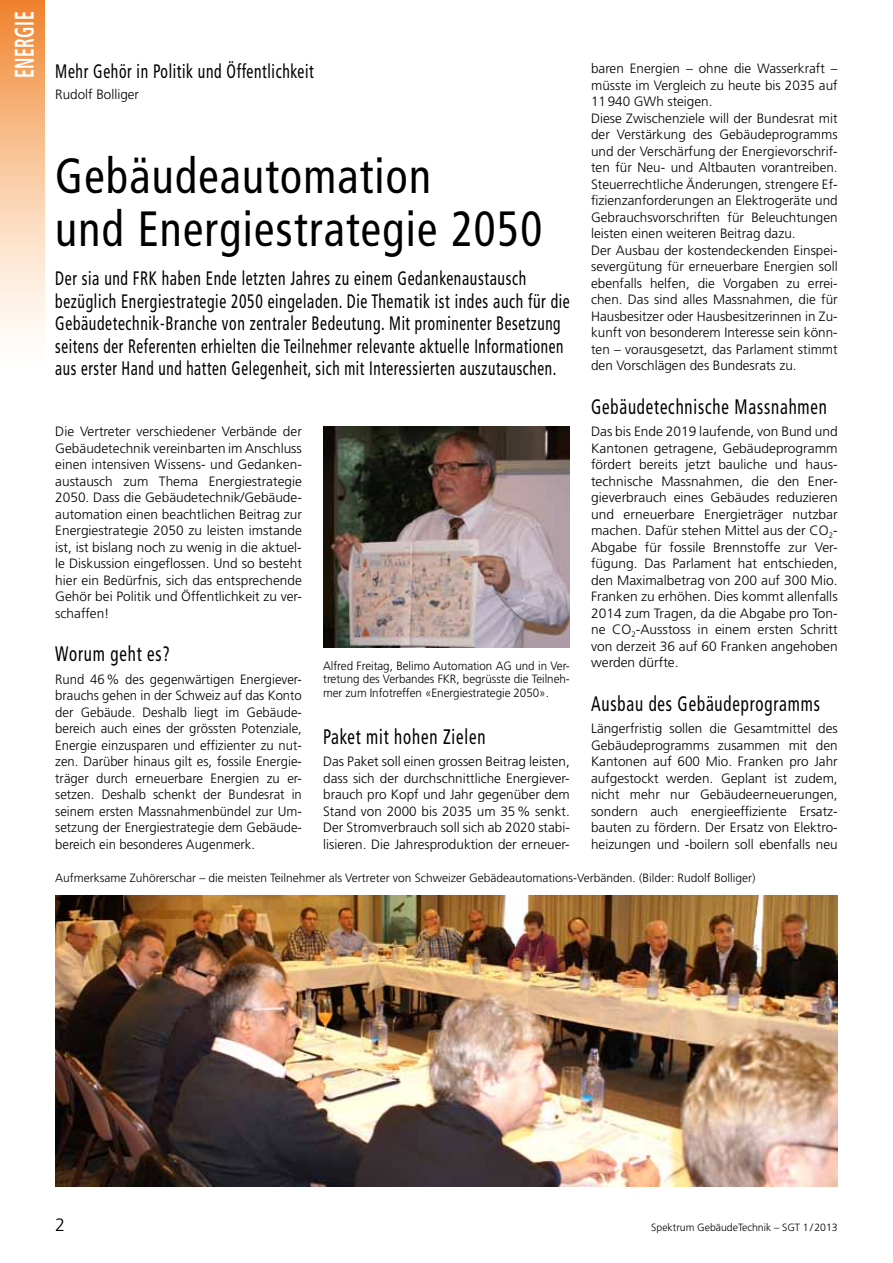
<style>
.page{position:relative;width:893px;height:1263px;background:#fff}
.page>*{position:absolute;margin:0;border:0;box-sizing:border-box;transform-origin:0 0}
.t1{font:condensed 49.5px/52.5px "Frutiger";letter-spacing:.03em;color:#000;scale:.92 1}
.t2{font:700 condensed 27px "Frutiger";letter-spacing:.03em;color:#fff;scale:.65 1}
.t3{font:condensed 21px "Frutiger";letter-spacing:.05em;color:#000;scale:.8 1}
.t4{font:condensed 19.5px/22.5px "Frutiger";letter-spacing:.04em;color:#000;scale:.8 1}
.t5{font:300 18px "Frutiger";color:#000}
.t6{font:300 13.5px/16.5px "Frutiger";color:#000;text-align:justify}
.t7{font:300 12px/13.5px "Frutiger";color:#000;text-align:justify}
.t8{font:300 10.5px "Frutiger";color:#000}
</style>
<div class="page">
<div style="left:0;top:0;width:44px;height:376px;background:linear-gradient(to bottom,#f18a37,#fff)"></div>
<img style="left:323px;top:426px;width:247px;height:221px">
<img style="left:55px;top:895px;width:783px;height:291px">
<h2 class="t2" style="left:8px;top:78px;width:104px;rotate:-90deg">ENERGIE</h2>
<h3 class="t4" style="left:55px;top:61px;width:325px">Mehr Gehör in Politik und Öffentlichkeit</h3>
<p class="t6" style="left:55px;top:86px;width:85px">Rudolf Bolliger</p>
<h1 class="t1" style="left:55px;top:150px;width:531px">Gebäudeautomation<br>und Energiestrategie 2050</h1>
<p class="t4" style="left:55px;top:268px;width:645px">Der sia und FRK haben Ende letzten Jahres zu einem Gedankenaustausch bezüglich Energiestrategie 2050 eingeladen. Die Thematik ist indes auch für die Gebäudetechnik-Branche von zentraler Bedeutung. Mit prominenter Besetzung seitens der Referenten erhielten die Teilnehmer relevante aktuelle Informationen aus erster Hand und hatten Gelegenheit, sich mit Interessierten auszutauschen.</p>
<p class="t6" style="left:55px;top:423px;width:248px">Die Vertreter verschiedener Verbände der Gebäudetechnik vereinbarten im Anschluss einen intensiven Wissens- und Gedanken&shy;austausch zum Thema Energiestrategie 2050. Dass die Gebäudetechnik/Gebäude&shy;automation einen beachtlichen Beitrag zur Energiestrategie 2050 zu leisten imstande ist, ist bislang noch zu wenig in die aktuel&shy;le Diskussion eingeflossen. Und so besteht hier ein Bedürfnis, sich das entsprechende Gehör bei Politik und Öffentlichkeit zu ver&shy;schaffen!</p>
<h3 class="t3" style="left:55px;top:642px;width:145px">Worum geht es?</h3>
<p class="t6" style="left:55px;top:671px;width:248px">Rund 46% des gegenwärtigen Energiever&shy;brauchs gehen in der Schweiz auf das Konto der Gebäude. Deshalb liegt im Gebäude&shy;bereich auch eines der grössten Potenziale, Energie einzusparen und effizienter zu nut&shy;zen. Darüber hinaus gilt es, fossile Energie&shy;träger durch erneuerbare Energien zu er&shy;setzen. Deshalb schenkt der Bundesrat in seinem ersten Massnahmenbündel zur Um&shy;setzung der Energiestrategie dem Gebäude&shy;bereich ein besonderes Augenmerk.</p>
<p class="t7" style="left:323px;top:659px;width:248px">Alfred Freitag, Belimo Automation AG und in Ver&shy;tretung des Verbandes FKR, begrüsste die Teilneh&shy;mer zum Infotreffen «Energiestrategie 2050».</p>
<h3 class="t3" style="left:323px;top:724px;width:204px">Paket mit hohen Zielen</h3>
<p class="t6" style="left:323px;top:753px;width:248px">Das Paket soll einen grossen Beitrag leisten, dass sich der durchschnittliche Energiever&shy;brauch pro Kopf und Jahr gegenüber dem Stand von 2000 bis 2035 um 35% senkt.<br>Der Stromverbrauch soll sich ab 2020 stabi&shy;lisieren. Die Jahresproduktion der erneuer-</p>
<p class="t6" style="left:591px;top:60px;width:248px;text-align:left">baren Energien – ohne die Wasserkraft – müsste im Vergleich zu heute bis 2035 auf 11940 GWh steigen.<br>Diese Zwischenziele will der Bundesrat mit der Verstärkung des Gebäudeprogramms und der Verschärfung der Energievorschrif&shy;ten für Neu- und Altbauten vorantreiben.<br>Steuerrechtliche Änderungen, strengere Ef&shy;fizienzanforderungen an Elektrogeräte und Gebrauchsvorschriften für Beleuchtungen leisten einen weiteren Beitrag dazu.<br>Der Ausbau der kostendeckenden Einspei&shy;severgütung für erneuerbare Energien soll ebenfalls helfen, die Vorgaben zu errei&shy;chen. Das sind alles Massnahmen, die für Hausbesitzer oder Hausbesitzerinnen in Zu&shy;kunft von besonderem Interesse sein könn&shy;ten – vorausgesetzt, das Parlament stimmt den Vorschlägen des Bundesrats zu.</p>
<h3 class="t3" style="left:591px;top:394px;width:296px">Gebäudetechnische Massnahmen</h3>
<p class="t6" style="left:591px;top:423px;width:248px">Das bis Ende 2019 laufende, von Bund und Kantonen getragene, Gebäudeprogramm fördert bereits jetzt bauliche und haus&shy;technische Massnahmen, die den Ener&shy;gieverbrauch eines Gebäudes reduzieren und erneuerbare Energieträger nutzbar machen. Dafür stehen Mittel aus der CO<sub>2</sub>- Abgabe für fossile Brennstoffe zur Ver&shy;fügung. Das Parlament hat entschieden, den Maximalbetrag von 200 auf 300 Mio.<br>Franken zu erhöhen. Dies kommt allenfalls 2014 zum Tragen, da die Abgabe pro Ton&shy;ne CO<sub>2</sub>-Ausstoss in einem ersten Schritt von derzeit 36 auf 60 Franken angehoben werden dürfte.</p>
<h3 class="t3" style="left:591px;top:691px;width:288px">Ausbau des Gebäudeprogramms</h3>
<p class="t6" style="left:591px;top:720px;width:248px">Längerfristig sollen die Gesamtmittel des Gebäudeprogramms zusammen mit den Kantonen auf 600 Mio. Franken pro Jahr aufgestockt werden. Geplant ist zudem, nicht mehr nur Gebäudeerneuerungen, sondern auch energieeffiziente Ersatz&shy;bauten zu fördern. Der Ersatz von Elektro&shy;heizungen und -boilern soll ebenfalls neu</p>
<p class="t7" style="left:55px;top:871px;width:702px">Aufmerksame Zuhörerschar – die meisten Teilnehmer als Vertreter von Schweizer Gebädeautomations-Verbänden. (Bilder: Rudolf Bolliger)</p>
<h3 class="t5" style="left:55px;top:1215px;width:12px">2</h3>
<p class="t8" style="left:651px;top:1221px;width:188px">Spektrum GebäudeTechnik – SGT 1/2013</p>
</div>
